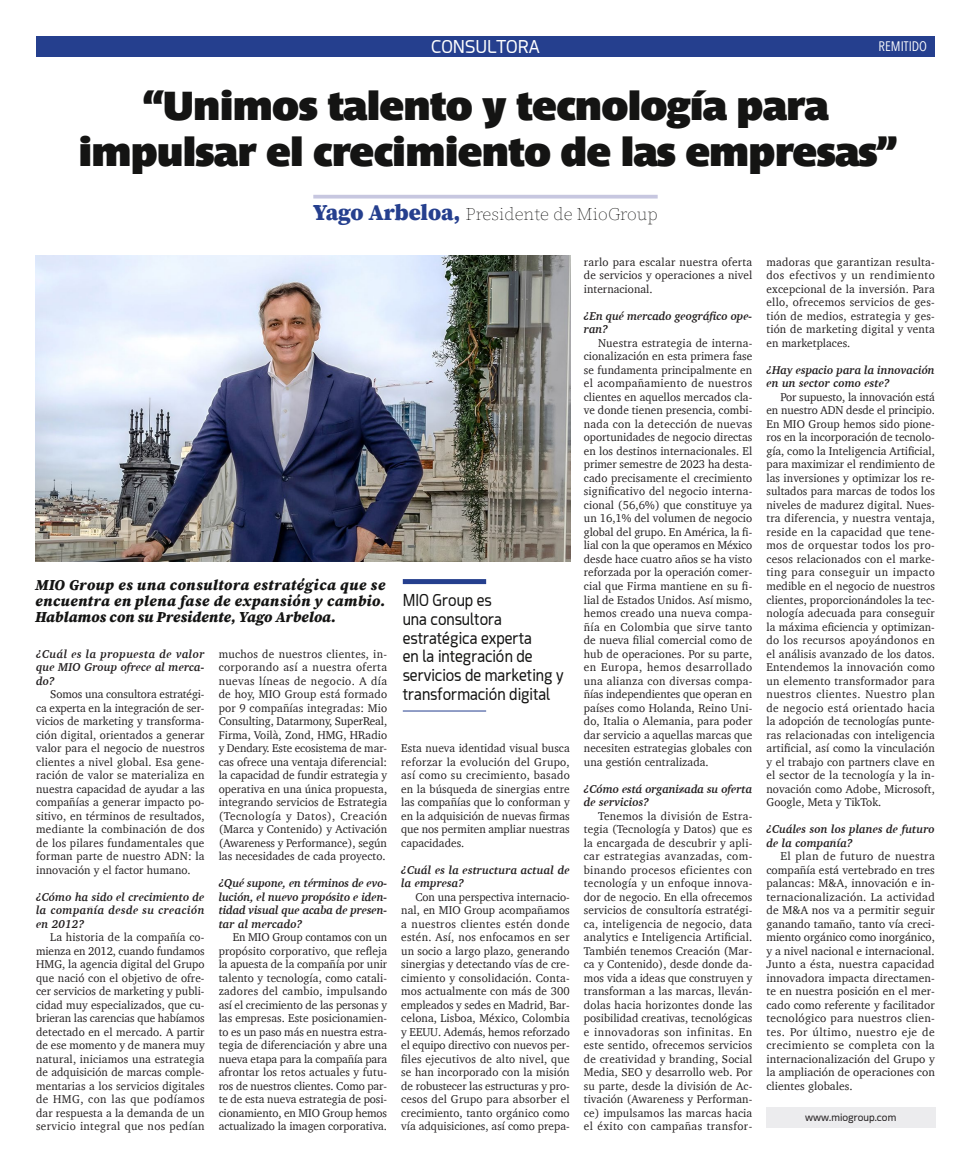
<style>
.page{position:relative;width:971px;height:1170px;background:#fff}
.page>*{position:absolute;margin:0;border:0;box-sizing:border-box;transform-origin:0 0}
.t1{font:700 40px/45.8px "Parisine Std Sombre";letter-spacing:-.02em;color:#141413;text-align:center}
.t2{font:200 17.5px "Source Serif 418 pt";color:#141413}
.t3{font:17.5px "Acephimere";color:#fffffe}
.t4{font:16.25px/18.8px "Acephimere";letter-spacing:-.005em;color:#141413;scale:.92 1}
.t5{font:italic 900 15px/16.2px "Source Serif 418 pt";letter-spacing:.005em;color:#141413;text-align:justify}
.t6{font:13.75px "Avenir Next Condensed";color:#fffffe}
.t7{font:11.62px/13.5px "Charter";letter-spacing:.005em;color:#231f20;text-align:justify}
.t8{font:italic 700 11.62px/13.5px "Charter";letter-spacing:.005em;color:#231f20}
.t9{font:10px "Acephimere";color:#231f20}
.s1{font-weight:900;font-size:22.5px;color:#253f8e}
</style>
<div class="page">
<div style="left:766px;top:1107px;width:169px;height:20px;background:#ececee"></div>
<div style="left:403px;top:579px;width:83px;height:5px;background:#253f8e"></div>
<hr style="left:403px;top:710px;width:83px;height:1px;background:#253f8e">
<div style="left:36px;top:36px;width:899px;height:20px;background:#253f8e"></div>
<hr style="left:313px;top:195px;width:345px;height:3px;background:#c7c7e0">
<img style="left:35px;top:255px;width:536px;height:306px">
<h2 class="t3" style="left:431px;top:34px;width:110px">CONSULTORA</h2>
<p class="t6" style="left:879px;top:34px;width:50px">REMITIDO</p>
<h1 class="t1" style="left:78px;top:83px;width:821px">“Unimos talento y tecnología para impulsar el crecimiento de las empresas”</h1>
<h2 class="t2" style="left:313px;top:202px;width:346px"><span class="s1">Yago Arbeloa,</span> Presidente de MioGroup</h2>
<p class="t5" style="left:35px;top:576px;width:352px">MIO Group es una consultora estratégica que se encuentra en plena fase de expansión y cambio.<br>Hablamos con su Presidente, Yago Arbeloa.</p>
<p class="t8" style="left:36px;top:646px;width:170px;text-align:justify">¿Cuál es la propuesta de valor que MIO Group ofrece al merca&shy;do?</p>
<p class="t7" style="left:36px;top:687px;width:170px;text-indent:14px">Somos una consultora estratégi&shy;ca experta en la integración de ser&shy;vicios de marketing y transforma&shy;ción digital, orientados a generar valor para el negocio de nuestros clientes a nivel global. Esa gene&shy;ración de valor se materializa en nuestra capacidad de ayudar a las compañías a generar impacto po&shy;sitivo, en términos de resultados, mediante la combinación de dos de los pilares fundamentales que forman parte de nuestro ADN: la innovación y el factor humano.</p>
<p class="t8" style="left:36px;top:889px;width:170px;text-align:justify">¿Cómo ha sido el crecimiento de la compañía desde su creación en 2012?</p>
<p class="t7" style="left:36px;top:930px;width:170px;text-indent:14px">La historia de la compañía co&shy;mienza en 2012, cuando fundamos HMG, la agencia digital del Grupo que nació con el objetivo de ofre&shy;cer servicios de marketing y publi&shy;cidad muy especializados, que cu&shy;brieran las carencias que habíamos detectado en el mercado. A partir de ese momento y de manera muy natural, iniciamos una estrategia de adquisición de marcas comple&shy;mentarias a los servicios digitales de HMG, con las que podíamos dar respuesta a la demanda de un servicio integral que nos pedían</p>
<p class="t7" style="left:219px;top:646px;width:170px">muchos de nuestros clientes, in&shy;corporando así a nuestra oferta nuevas líneas de negocio. A día de hoy, MIO Group está formado por 9 compañías integradas: Mio Consulting, Datarmony, SuperReal, Firma, Voilà, Zond, HMG, HRadio y Dendary. Este ecosistema de mar&shy;cas ofrece una ventaja diferencial: la capacidad de fundir estrategia y operativa en una única propuesta, integrando servicios de Estrategia (Tecnología y Datos), Creación (Marca y Contenido) y Activación (Awareness y Performance), según las necesidades de cada proyecto.</p>
<p class="t8" style="left:219px;top:876px;width:170px;text-align:justify">¿Qué supone, en términos de evo&shy;lución, el nuevo propósito e iden&shy;tidad visual que acaba de presen&shy;tar al mercado?</p>
<p class="t7" style="left:219px;top:930px;width:170px;text-indent:14px">En MIO Group contamos con un propósito corporativo, que refleja la apuesta de la compañía por unir talento y tecnología, como catali&shy;zadores del cambio, impulsando así el crecimiento de las personas y las empresas. Este posicionamien&shy;to es un paso más en nuestra estra&shy;tegia de diferenciación y abre una nueva etapa para la compañía para afrontar los retos actuales y futu&shy;ros de nuestros clientes. Como par&shy;te de esta nueva estrategia de posi&shy;cionamiento, en MIO Group hemos actualizado la imagen corporativa.</p>
<h3 class="t4" style="left:403px;top:590px;width:176px">MIO Group es<br>una consultora estratégica experta<br>en la integración de servicios de marketing y transformación digital</h3>
<p class="t7" style="left:401px;top:741px;width:170px">Esta nueva identidad visual busca reforzar la evolución del Grupo, así como su crecimiento, basado en la búsqueda de sinergias entre las compañías que lo conforman y en la adquisición de nuevas firmas que nos permiten ampliar nuestras capacidades.</p>
<p class="t8" style="left:401px;top:862px;width:170px">¿Cuál es la estructura actual de la empresa?</p>
<p class="t7" style="left:401px;top:889px;width:170px;text-indent:14px">Con una perspectiva internacio&shy;nal, en MIO Group acompañamos a nuestros clientes estén donde estén. Así, nos enfocamos en ser un socio a largo plazo, generando sinergias y detectando vías de cre&shy;cimiento y consolidación. Conta&shy;mos actualmente con más de 300 empleados y sedes en Madrid, Bar&shy;celona, Lisboa, México, Colombia y EEUU. Además, hemos reforzado el equipo directivo con nuevos per&shy;files ejecutivos de alto nivel, que se han incorporado con la misión de robustecer las estructuras y pro&shy;cesos del Grupo para absorber el crecimiento, tanto orgánico como vía adquisiciones, así como prepa-</p>
<p class="t7" style="left:584px;top:255px;width:170px">rarlo para escalar nuestra oferta de servicios y operaciones a nivel internacional.</p>
<p class="t8" style="left:584px;top:309px;width:170px">¿En qué mercado geográfico ope&shy;ran?</p>
<p class="t7" style="left:584px;top:336px;width:170px;text-indent:14px">Nuestra estrategia de interna&shy;cionalización en esta primera fase se fundamenta principalmente en el acompañamiento de nuestros clientes en aquellos mercados cla&shy;ve donde tienen presencia, combi&shy;nada con la detección de nuevas oportunidades de negocio directas en los destinos internacionales. El primer semestre de 2023 ha desta&shy;cado precisamente el crecimiento significativo del negocio interna&shy;cional (56,6%) que constituye ya un 16,1% del volumen de negocio global del grupo. En América, la fi&shy;lial con la que operamos en México desde hace cuatro años se ha visto reforzada por la operación comer&shy;cial que Firma mantiene en su fi&shy;lial de Estados Unidos. Así mismo, hemos creado una nueva compa&shy;ñía en Colombia que sirve tanto de nueva filial comercial como de hub de operaciones. Por su parte, en Europa, hemos desarrollado una alianza con diversas compa&shy;ñías independientes que operan en países como Holanda, Reino Uni&shy;do, Italia o Alemania, para poder dar servicio a aquellas marcas que necesiten estrategias globales con una gestión centralizada.</p>
<p class="t8" style="left:584px;top:781px;width:170px">¿Cómo está organizada su oferta de servicios?</p>
<p class="t7" style="left:584px;top:808px;width:170px;text-indent:14px">Tenemos la división de Estra&shy;tegia (Tecnología y Datos) que es la encargada de descubrir y apli&shy;car estrategias avanzadas, com&shy;binando procesos eficientes con tecnología y un enfoque innova&shy;dor de negocio. En ella ofrecemos servicios de consultoría estratégi&shy;ca, inteligencia de negocio, data analytics e Inteligencia Artificial.<br>También tenemos Creación (Mar&shy;ca y Contenido), desde donde da&shy;mos vida a ideas que construyen y transforman a las marcas, lleván&shy;dolas hacia horizontes donde las posibilidad creativas, tecnológicas e innovadoras son infinitas. En este sentido, ofrecemos servicios de creatividad y branding, Social Media, SEO y desarrollo web. Por su parte, desde la división de Ac&shy;tivación (Awareness y Performan&shy;ce) impulsamos las marcas hacia el éxito con campañas transfor-</p>
<p class="t7" style="left:766px;top:255px;width:170px">madoras que garantizan resulta&shy;dos efectivos y un rendimiento excepcional de la inversión. Para ello, ofrecemos servicios de ges&shy;tión de medios, estrategia y ges&shy;tión de marketing digital y venta en marketplaces.</p>
<p class="t8" style="left:766px;top:363px;width:170px">¿Hay espacio para la innovación en un sector como este?</p>
<p class="t7" style="left:766px;top:390px;width:170px;text-indent:14px">Por supuesto, la innovación está en nuestro ADN desde el principio.<br>En MIO Group hemos sido pione&shy;ros en la incorporación de tecnolo&shy;gía, como la Inteligencia Artificial, para maximizar el rendimiento de las inversiones y optimizar los re&shy;sultados para marcas de todos los niveles de madurez digital. Nues&shy;tra diferencia, y nuestra ventaja, reside en la capacidad que tene&shy;mos de orquestar todos los pro&shy;cesos relacionados con el marke&shy;ting para conseguir un impacto medible en el negocio de nuestros clientes, proporcionándoles la tec&shy;nología adecuada para conseguir la máxima eficiencia y optimizan&shy;do los recursos apoyándonos en el análisis avanzado de los datos.<br>Entendemos la innovación como un elemento transformador para nuestros clientes. Nuestro plan de negocio está orientado hacia la adopción de tecnologías punte&shy;ras relacionadas con inteligencia artificial, así como la vinculación y el trabajo con partners clave en el sector de la tecnología y la in&shy;novación como Adobe, Microsoft, Google, Meta y TikTok.</p>
<p class="t8" style="left:766px;top:822px;width:170px">¿Cuáles son los planes de futuro de la compañía?</p>
<p class="t7" style="left:766px;top:849px;width:170px;text-indent:14px">El plan de futuro de nuestra compañía está vertebrado en tres palancas: M&amp;A, innovación e in&shy;ternacionalización. La actividad de M&amp;A nos va a permitir seguir ganando tamaño, tanto vía creci&shy;miento orgánico como inorgánico, y a nivel nacional e internacional.<br>Junto a ésta, nuestra capacidad innovadora impacta directamen&shy;te en nuestra posición en el mer&shy;cado como referente y facilitador tecnológico para nuestros clien&shy;tes. Por último, nuestro eje de crecimiento se completa con la internacionalización del Grupo y la ampliación de operaciones con clientes globales.</p>
<p class="t9" style="left:805px;top:1110px;width:93px">www.miogroup.com</p>
</div>
